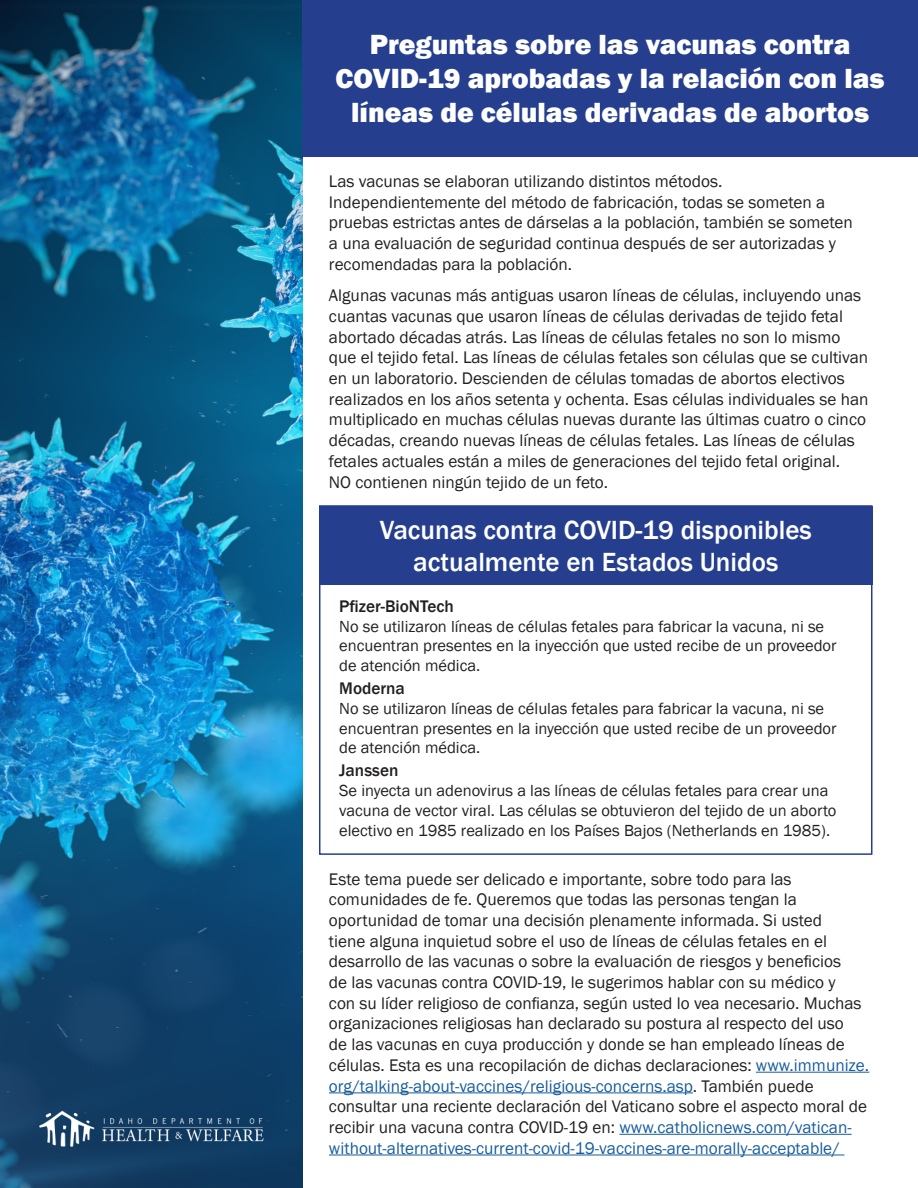
<style>
.page{position:relative;width:918px;height:1188px;background:#fff}
.page>*{position:absolute;margin:0;border:0;box-sizing:border-box;transform-origin:0 0}
.t1{font:800 28.5px/34.2px "Franklin Gothic";color:#fff;text-align:center}
.t2{font:500 27px/32.4px "Franklin Gothic";color:#fff;text-align:center}
.t3{font:17.25px/20.7px "Franklin Gothic";color:#231f20}
.t4{font:17.25px/20.7px "Franklin Gothic";color:#175d9e}
.t5{font:500 17.25px "Franklin Gothic";color:#231f20}
.t6{font:16.5px/19.8px "Franklin Gothic";color:#231f20}
.s1{color:#175d9e}
.s2{color:#231f20}
</style>
<div class="page">
<img style="left:0;top:0;width:302px;height:1188px">
<div style="left:302px;top:0;width:616px;height:156px;background:#253f8e"></div>
<hr style="left:756px;top:1072px;width:113px;height:1px;background:#175d9e">
<hr style="left:329px;top:1092px;width:364px;height:1px;background:#175d9e">
<hr style="left:619px;top:1134px;width:233px;height:1px;background:#175d9e">
<hr style="left:329px;top:1155px;width:515px;height:1px;background:#175d9e">
<div style="left:319px;top:506px;width:553px;height:78px;background:#253f8e"></div>
<div style="left:319px;top:505px;width:553px;height:350px;border:2px solid #253f8e"></div>
<img style="left:28px;top:1099px;width:246px;height:59px">
<p class="t1" style="left:336px;top:27px;width:550px">Preguntas sobre las vacunas contra<br>COVID-19 aprobadas y la relación con las líneas de células derivadas de abortos</p>
<p class="t3" style="left:329px;top:171px;width:525px">Las vacunas se elaboran utilizando distintos métodos.<br>Independientemente del método de fabricación, todas se someten a pruebas estrictas antes de dárselas a la población, también se someten a una evaluación de seguridad continua después de ser autorizadas y recomendadas para la población.</p>
<p class="t3" style="left:329px;top:286px;width:541px">Algunas vacunas más antiguas usaron líneas de células, incluyendo unas cuantas vacunas que usaron líneas de células derivadas de tejido fetal abortado décadas atrás. Las líneas de células fetales no son lo mismo que el tejido fetal. Las líneas de células fetales son células que se cultivan en un laboratorio. Descienden de células tomadas de abortos electivos realizados en los años setenta y ochenta. Esas células individuales se han multiplicado en muchas células nuevas durante las últimas cuatro o cinco décadas, creando nuevas líneas de células fetales. Las líneas de células fetales actuales están a miles de generaciones del tejido fetal original.<br>NO contienen ningún tejido de un feto.</p>
<h2 class="t2" style="left:380px;top:514px;width:434px">Vacunas contra COVID-19 disponibles actualmente en Estados Unidos</h2>
<p class="t5" style="left:339px;top:595px;width:116px">Pfizer-BioNTech</p>
<p class="t6" style="left:339px;top:617px;width:499px">No se utilizaron líneas de células fetales para fabricar la vacuna, ni se encuentran presentes en la inyección que usted recibe de un proveedor de atención médica.</p>
<p class="t5" style="left:339px;top:678px;width:67px">Moderna</p>
<p class="t6" style="left:339px;top:699px;width:499px">No se utilizaron líneas de células fetales para fabricar la vacuna, ni se encuentran presentes en la inyección que usted recibe de un proveedor de atención médica.</p>
<p class="t5" style="left:339px;top:760px;width:61px">Janssen</p>
<p class="t6" style="left:339px;top:781px;width:499px">Se inyecta un adenovirus a las líneas de células fetales para crear una vacuna de vector viral. Las células se obtuvieron del tejido de un aborto electivo en 1985 realizado en los Países Bajos (Netherlands en 1985).</p>
<p class="t3" style="left:329px;top:869px;width:542px">Este tema puede ser delicado e importante, sobre todo para las comunidades de fe. Queremos que todas las personas tengan la oportunidad de tomar una decisión plenamente informada. Si usted<br>tiene alguna inquietud sobre el uso de líneas de células fetales en el desarrollo de las vacunas o sobre la evaluación de riesgos y beneficios<br>de las vacunas contra COVID-19, le sugerimos hablar con su médico y<br>con su líder religioso de confianza, según usted lo vea necesario. Muchas organizaciones religiosas han declarado su postura al respecto del uso<br>de las vacunas en cuya producción y donde se han empleado líneas de células. Esta es una recopilación de dichas declaraciones: <span class="s1">www.immunize.</span></p>
<p class="t4" style="left:329px;top:1076px;width:540px">org/talking-about-vaccines/religious-concerns.asp<span class="s2">. También puede consultar una reciente declaración del Vaticano sobre el aspecto moral de recibir una vacuna contra COVID-19 en:</span> www.catholicnews.com/vatican&shy;without-alternatives-current-covid-19-vaccines-are-morally-acceptable/</p>
</div>
